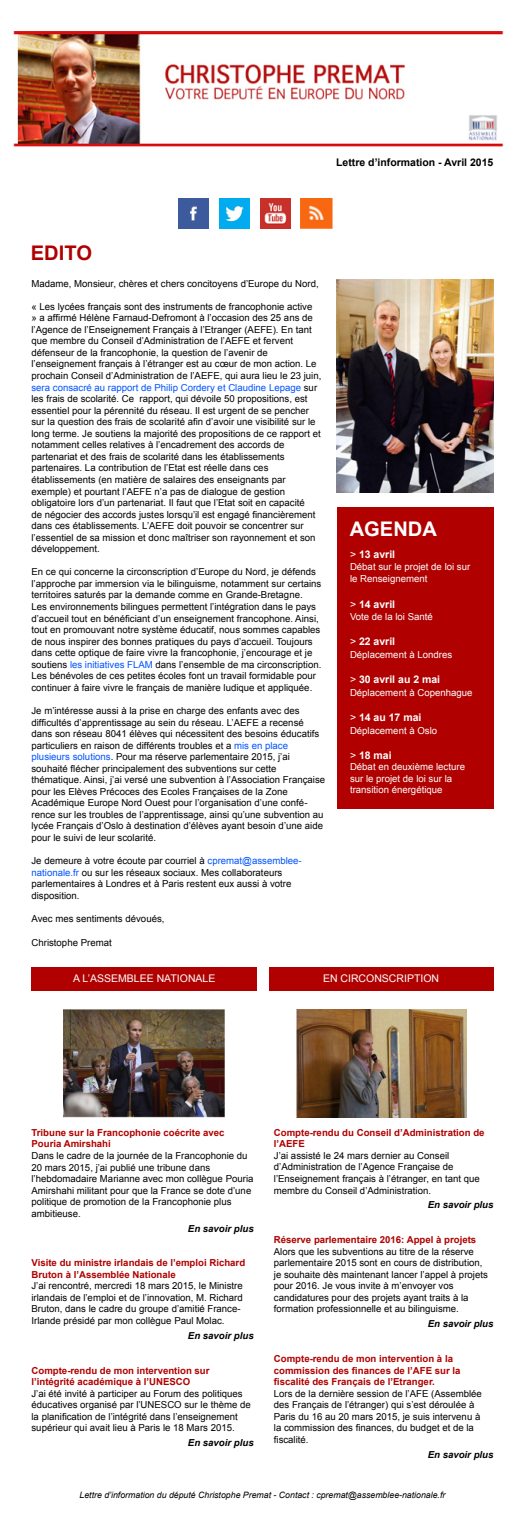
<style>
.page{position:relative;width:525px;height:1520px;background:#fff}
.page>*{position:absolute;margin:0;border:0;box-sizing:border-box;transform-origin:0 0}
.t1{font:700 20.12px "Arial";color:#fff}
.t2{font:700 20.12px "Arial";color:#b00000}
.t3{font:700 10.5px "Arial";color:#fff}
.t4{font:10.5px "Arial";color:#fff}
.t5{font:700 10.5px "Arial";color:#000}
.t6{font:9.62px/11.5px "Arial";color:#000}
.t7{font:700 9.62px/11.5px "Arial";color:#b00000}
.t8{font:9.62px/11.5px "Arial";color:#fff}
.t9{font:italic 700 9.62px "Arial";color:#000}
.t10{font:italic 8.75px "Arial";color:#000}
.s1{color:#0054ff}
.s2{font-weight:400}
</style>
<div class="page">
<img style="left:13px;top:32px;width:491px;height:114px">
<img style="left:179px;top:198px;width:30px;height:30px">
<img style="left:260px;top:198px;width:30px;height:30px">
<img style="left:220px;top:198px;width:30px;height:30px">
<img style="left:301px;top:198px;width:31px;height:30px">
<img style="left:337px;top:280px;width:157px;height:212px">
<div style="left:337px;top:508px;width:157px;height:301px;background:#b00000"></div>
<div style="left:32px;top:967px;width:225px;height:23px;background:#b00000"></div>
<div style="left:269px;top:967px;width:225px;height:23px;background:#b00000"></div>
<img style="left:63px;top:1009px;width:162px;height:109px">
<img style="left:296px;top:1009px;width:170px;height:108px">
<p class="t5" style="left:336px;top:155px;width:159px">Lettre d’information - Avril 2015</p>
<h1 class="t2" style="left:31px;top:238px;width:63px">EDITO</h1>
<p class="t6" style="left:32px;top:277px;width:289px">Madame, Monsieur, chères et chers concitoyens d’Europe du Nord,</p>
<p class="t6" style="left:32px;top:300px;width:291px">« Les lycées français sont des instruments de francophonie active<br>» a affirmé Hélène Farnaud-Defromont à l’occasion des 25 ans de l’Agence de l’Enseignement Français à l’Etranger (AEFE). En tant que membre du Conseil d’Administration de l’AEFE et fervent défenseur de la francophonie, la question de l’avenir de l’enseignement français à l’étranger est au cœur de mon action. Le prochain Conseil d’Administration de l’AEFE, qui aura lieu le 23 juin, <span class="s1">sera consacré au rapport de Philip Cordery et Claudine Lepage</span> sur les frais de scolarité. Ce rapport, qui dévoile 50 propositions, est essentiel pour la pérennité du réseau. Il est urgent de se pencher sur la question des frais de scolarité afin d’avoir une visibilité sur le long terme. Je soutiens la majorité des propositions de ce rapport et notamment celles relatives à l’encadrement des accords de partenariat et des frais de scolarité dans les établissements partenaires. La contribution de l’Etat est réelle dans ces établissements (en matière de salaires des enseignants par exemple) et pourtant l’AEFE n’a pas de dialogue de gestion obligatoire lors d’un partenariat. Il faut que l’Etat soit en capacité<br>de négocier des accords justes lorsqu’il est engagé financièrement dans ces établissements. L’AEFE doit pouvoir se concentrer sur l’essentiel de sa mission et donc maîtriser son rayonnement et son développement.</p>
<p class="t6" style="left:32px;top:566px;width:291px">En ce qui concerne la circonscription d’Europe du Nord, je défends l’approche par immersion via le bilinguisme, notamment sur certains territoires saturés par la demande comme en Grande-Bretagne.<br>Les environnements bilingues permettent l’intégration dans le pays d’accueil tout en bénéficiant d’un enseignement francophone. Ainsi, tout en promouvant notre système éducatif, nous sommes capables de nous inspirer des bonnes pratiques du pays d’accueil. Toujours dans cette optique de faire vivre la francophonie, j’encourage et je soutiens <span class="s1">les initiatives FLAM</span> dans l’ensemble de ma circonscription.<br>Les bénévoles de ces petites écoles font un travail formidable pour continuer à faire vivre le français de manière ludique et appliquée.</p>
<p class="t6" style="left:32px;top:705px;width:295px">Je m’intéresse aussi à la prise en charge des enfants avec des difficultés d’apprentissage au sein du réseau. L’AEFE a recensé dans son réseau 8041 élèves qui nécessitent des besoins éducatifs particuliers en raison de différents troubles et a <span class="s1">mis en place plusieurs solutions</span>. Pour ma réserve parlementaire 2015, j’ai souhaité flécher principalement des subventions sur cette thématique. Ainsi, j’ai versé une subvention à l’Association Française pour les Elèves Précoces des Ecoles Françaises de la Zone Académique Europe Nord Ouest pour l’organisation d’une confé&shy;rence sur les troubles de l’apprentissage, ainsi qu’une subvention au lycée Français d’Oslo à destination d’élèves ayant besoin d’une aide pour le suivi de leur scolarité.</p>
<p class="t6" style="left:32px;top:855px;width:272px">Je demeure à votre écoute par courriel à <span class="s1">cpremat@assemblee&shy;nationale.fr</span> ou sur les réseaux sociaux. Mes collaborateurs parlementaires à Londres et à Paris restent eux aussi à votre disposition.</p>
<p class="t6" style="left:32px;top:913px;width:135px">Avec mes sentiments dévoués,</p>
<p class="t6" style="left:32px;top:937px;width:82px">Christophe Premat</p>
<h1 class="t1" style="left:350px;top:515px;width:89px">AGENDA</h1>
<p class="t3" style="left:350px;top:547px;width:47px"><span class="s2">&gt;</span> 13 avril</p>
<p class="t8" style="left:350px;top:560px;width:122px;line-height:12.6px">Débat sur le projet de loi sur le Renseignement</p>
<p class="t3" style="left:350px;top:596px;width:47px"><span class="s2">&gt;</span> 14 avril</p>
<p class="t8" style="left:350px;top:611px;width:84px">Vote de la loi Santé</p>
<p class="t3" style="left:350px;top:634px;width:47px"><span class="s2">&gt;</span> 22 avril</p>
<p class="t8" style="left:350px;top:649px;width:104px">Déplacement à Londres</p>
<p class="t3" style="left:350px;top:672px;width:92px"><span class="s2">&gt;</span> 30 avril au 2 mai</p>
<p class="t8" style="left:350px;top:687px;width:124px">Déplacement à Copenhague</p>
<p class="t3" style="left:350px;top:710px;width:73px"><span class="s2">&gt;</span> 14 au 17 mai</p>
<p class="t8" style="left:350px;top:724px;width:89px">Déplacement à Oslo</p>
<p class="t3" style="left:350px;top:748px;width:43px"><span class="s2">&gt;</span> 18 mai</p>
<p class="t8" style="left:350px;top:761px;width:117px">Débat en deuxième lecture sur le projet de loi sur la transition énergétique</p>
<p class="t4" style="left:73px;top:971px;width:144px">A L’ASSEMBLEE NATIONALE</p>
<p class="t4" style="left:323px;top:971px;width:118px">EN CIRCONSCRIPTION</p>
<p class="t7" style="left:274px;top:1127px;width:212px">Compte-rendu du Conseil d’Administration de l’AEFE</p>
<p class="t6" style="left:274px;top:1150px;width:207px">J’ai assisté le 24 mars dernier au Conseil d’Administration de l’Agence Française de l’Enseignement français à l’étranger, en tant que membre du Conseil d’Administration.</p>
<p class="t9" style="left:428px;top:1199px;width:67px">En savoir plus</p>
<p class="t7" style="left:274px;top:1234px;width:204px">Réserve parlementaire 2016: Appel à projets</p>
<p class="t6" style="left:274px;top:1245px;width:215px">Alors que les subventions au titre de la réserve parlementaire 2015 sont en cours de distribution, je souhaite dès maintenant lancer l’appel à projets pour 2016. Je vous invite à m’envoyer vos candidatures pour des projets ayant traits à la formation professionnelle et au bilinguisme.</p>
<p class="t9" style="left:428px;top:1317px;width:67px">En savoir plus</p>
<p class="t7" style="left:274px;top:1353px;width:188px">Compte-rendu de mon intervention à la commission des finances de l’AFE sur la fiscalité des Français de l’Etranger.</p>
<p class="t6" style="left:274px;top:1387px;width:210px">Lors de la dernière session de l’AFE (Assemblée des Français de l’étranger) qui s’est déroulée à Paris du 16 au 20 mars 2015, je suis intervenu à la commission des finances, du budget et de la fiscalité.</p>
<p class="t9" style="left:428px;top:1448px;width:67px">En savoir plus</p>
<p class="t10" style="left:80px;top:1489px;width:367px">Lettre d’information du député Christophe Premat - Contact : cpremat@assemblee-nationale.fr</p>
<p class="t7" style="left:32px;top:1127px;width:195px">Tribune sur la Francophonie coécrite avec<br>Pouria Amirshahi</p>
<p class="t6" style="left:32px;top:1150px;width:224px">Dans le cadre de la journée de la Francophonie du 20 mars 2015, j’ai publié une tribune dans l’hebdomadaire Marianne avec mon collègue Pouria Amirshahi militant pour que la France se dote d’une politique de promotion de la Francophonie plus ambitieuse.</p>
<p class="t9" style="left:188px;top:1222px;width:67px">En savoir plus</p>
<p class="t7" style="left:32px;top:1257px;width:215px">Visite du ministre irlandais de l’emploi Richard<br>Bruton à l’Assemblée Nationale</p>
<p class="t6" style="left:32px;top:1280px;width:213px">J’ai rencontré, mercredi 18 mars 2015, le Ministre irlandais de l’emploi et de l’innovation, M. Richard Bruton, dans le cadre du groupe d’amitié France-Irlande présidé par mon collègue Paul Molac.</p>
<p class="t9" style="left:188px;top:1329px;width:67px">En savoir plus</p>
<p class="t7" style="left:32px;top:1364px;width:180px">Compte-rendu de mon intervention sur l’intégrité académique à l’UNESCO</p>
<p class="t6" style="left:32px;top:1387px;width:221px">J’ai été invité à participer au Forum des politiques éducatives organisé par l’UNESCO sur le thème de la planification de l’intégrité dans l’enseignement supérieur qui avait lieu à Paris le 18 Mars 2015.</p>
<p class="t9" style="left:188px;top:1436px;width:67px">En savoir plus</p>
</div>
